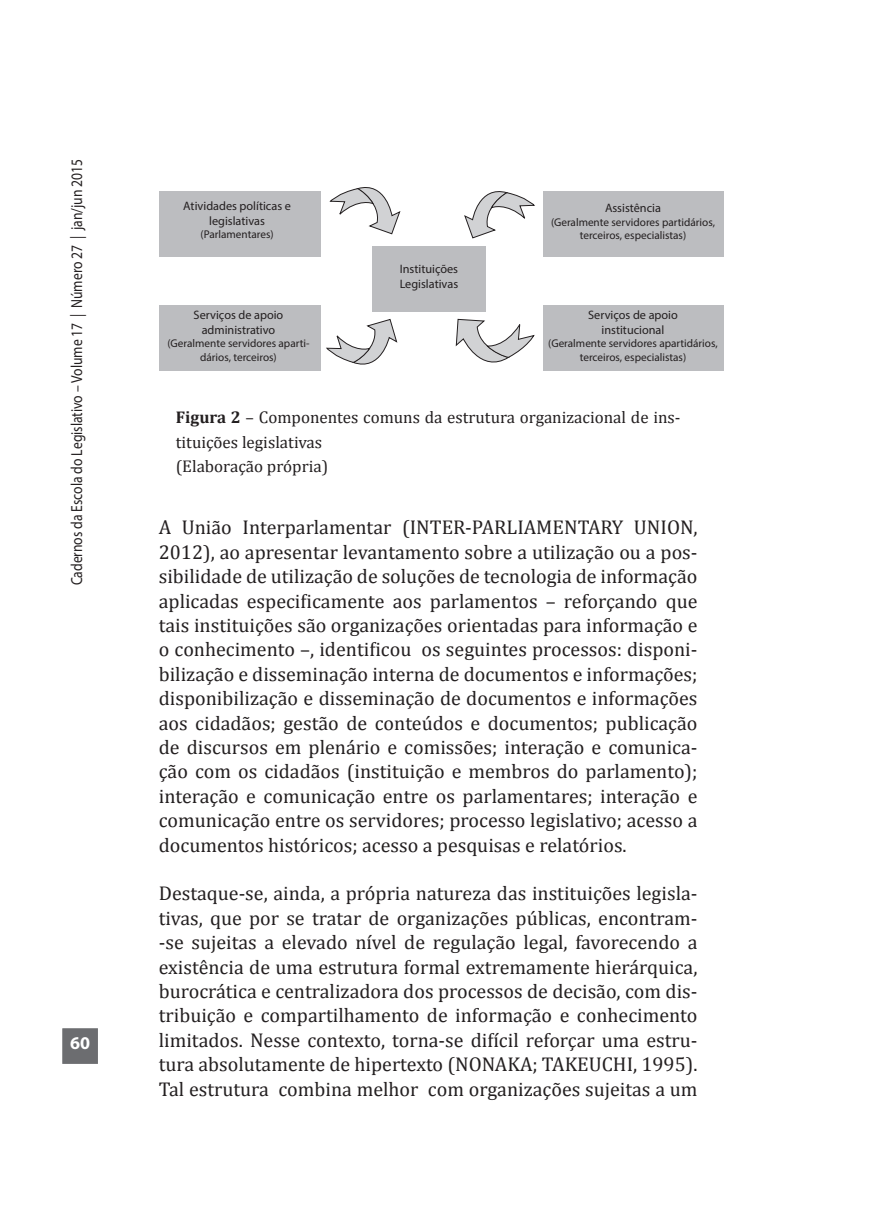
<style>
.page{position:relative;width:879px;height:1219px;background:#fff}
.page>*{position:absolute;margin:0;border:0;box-sizing:border-box;transform-origin:0 0}
.t1{font:20px/24.4px "Cambria";color:#231f20;text-align:justify}
.t2{font:700 18px "Myriad Pro";color:#fff}
.t3{font:17px/24.4px "Cambria";color:#231f20}
.t4{font:16px "Myriad Pro";color:#231f20;scale:.85 1}
.t5{font:12.2px/14.6px "Myriad Pro";color:#231f20;text-align:center}
.t6{font:11.2px/13.4px "Myriad Pro";color:#231f20;text-align:center}
.s1{font-weight:700}
</style>
<div class="page">
<div style="left:60px;top:1026px;width:40px;height:40px;background:#6c6d70;border:2px solid #fff"></div>
<div style="left:159px;top:305px;width:161px;height:66px;background:#bcbdc0"></div>
<div style="left:159px;top:191px;width:161px;height:66px;background:#bcbdc0"></div>
<div style="left:543px;top:305px;width:180px;height:66px;background:#bcbdc0"></div>
<div style="left:543px;top:191px;width:180px;height:66px;background:#bcbdc0"></div>
<div style="left:372px;top:246px;width:114px;height:65px;background:#bcbdc0"></div>
<svg style="left:455px;top:319px;width:79px;height:44px"></svg>
<svg style="left:464px;top:191px;width:71px;height:48px"></svg>
<svg style="left:330px;top:187px;width:71px;height:48px"></svg>
<svg style="left:326px;top:319px;width:72px;height:46px"></svg>
<p class="t4" style="left:67px;top:585px;width:504px;rotate:-90deg">Cadernos da Escola do Legislativo – Volume 17 | Número 27 | jan/jun 2015</p>
<p class="t2" style="left:70px;top:1031px;width:21px">60</p>
<p class="t5" style="left:183px;top:199px;width:109px">Atividades políticas e legislativas</p>
<p class="t6" style="left:200px;top:228px;width:75px">(Parlamentares)</p>
<p class="t5" style="left:194px;top:308px;width:91px">Serviços de apoio administrativo</p>
<p class="t6" style="left:167px;top:337px;width:143px">(Geralmente servidores aparti&shy;dários, terceiros)</p>
<p class="t5" style="left:400px;top:262px;width:60px;text-align:left">Instituições<br>Legislativas</p>
<p class="t5" style="left:605px;top:201px;width:57px">Assistência</p>
<p class="t6" style="left:551px;top:215px;width:165px">(Geralmente servidores partidários, terceiros, especialistas)</p>
<p class="t5" style="left:588px;top:307px;width:91px">Serviços de apoio institucional</p>
<p class="t6" style="left:548px;top:336px;width:171px">(Geralmente servidores apartidários, terceiros, especialistas)</p>
<p class="t3" style="left:176px;top:405px;width:506px"><span class="s1">Figura 2</span> – Componentes comuns da estrutura organizacional de ins&shy;tituições legislativas<br>(Elaboração própria)</p>
<p class="t1" style="left:159px;top:515px;width:540px">A União Interparlamentar (INTER-PARLIAMENTARY UNION, 2012), ao apresentar levantamento sobre a utilização ou a pos&shy;sibilidade de utilização de soluções de tecnologia de informação aplicadas especificamente aos parlamentos – reforçando que tais instituições são organizações orientadas para informação e o conhecimento –, identificou os seguintes processos: disponi&shy;bilização e disseminação interna de documentos e informações; disponibilização e disseminação de documentos e informações aos cidadãos; gestão de conteúdos e documentos; publicação de discursos em plenário e comissões; interação e comunica&shy;ção com os cidadãos (instituição e membros do parlamento); interação e comunicação entre os parlamentares; interação e comunicação entre os servidores; processo legislativo; acesso a documentos históricos; acesso a pesquisas e relatórios.</p>
<p class="t1" style="left:159px;top:881px;width:540px">Destaque-se, ainda, a própria natureza das instituições legisla&shy;tivas, que por se tratar de organizações públicas, encontram--se sujeitas a elevado nível de regulação legal, favorecendo a existência de uma estrutura formal extremamente hierárquica, burocrática e centralizadora dos processos de decisão, com dis&shy;tribuição e compartilhamento de informação e conhecimento limitados. Nesse contexto, torna-se difícil reforçar uma estru&shy;tura absolutamente de hipertexto (NONAKA; TAKEUCHI, 1995).<br>Tal estrutura combina melhor com organizações sujeitas a um</p>
</div>
